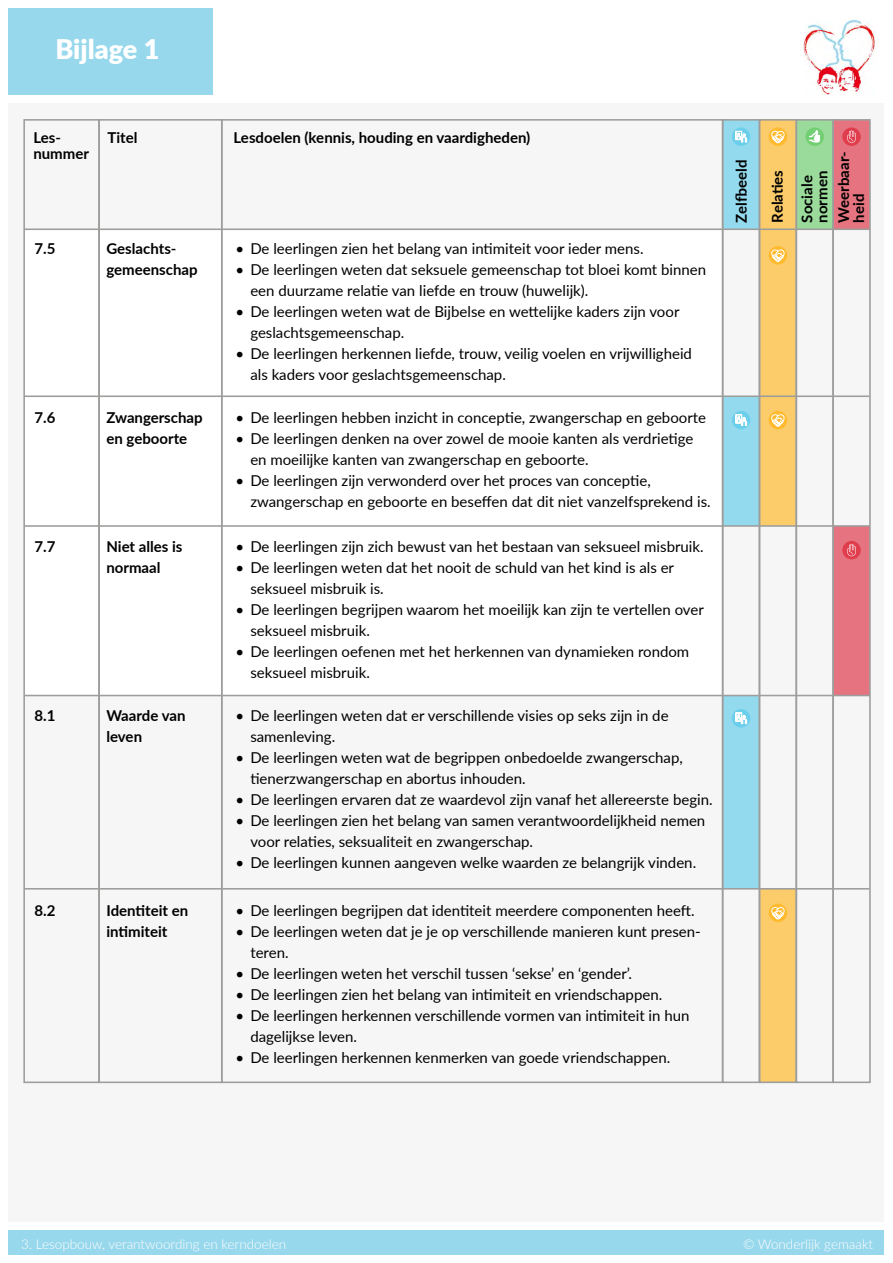
<style>
.page{position:relative;width:893px;height:1263px;background:#fff}
.page>*{position:absolute;margin:0;border:0;box-sizing:border-box;transform-origin:0 0}
.t1{font:900 27px "Lato";color:#fff}
.t2{font:15px/21px "Lato";color:#000}
.t3{font:700 15px/21px "Lato";color:#000}
.t4{font:300 13.5px "Lato";color:#fff}
</style>
<div class="page">
<div style="left:9px;top:104px;width:875px;height:1118px;background:#f6f6f6"></div>
<div style="left:796px;top:120px;width:37px;height:109px;background:#9ada9a"></div>
<div style="left:833px;top:120px;width:37px;height:109px;background:#e67480"></div>
<div style="left:833px;top:526px;width:37px;height:169px;background:#e67480"></div>
<div style="left:759px;top:120px;width:37px;height:406px;background:#fccc6a"></div>
<div style="left:759px;top:889px;width:37px;height:193px;background:#fccc6a"></div>
<div style="left:723px;top:120px;width:36px;height:109px;background:#94daee"></div>
<div style="left:723px;top:396px;width:36px;height:130px;background:#94daee"></div>
<div style="left:723px;top:695px;width:36px;height:194px;background:#94daee"></div>
<div style="left:24px;top:229px;width:699px;height:466px;background:#fff"></div>
<img style="left:804px;top:20px;width:71px;height:74px">
<div style="left:9px;top:9px;width:204px;height:86px;background:#98d8ec"></div>
<div style="left:9px;top:1230px;width:875px;height:25px;background:#98d8ec"></div>
<div style="left:23px;top:119px;width:77px;height:964px;border:2px solid #9d9d9c"></div>
<div style="left:98px;top:119px;width:125px;height:964px;border:2px solid #9d9d9c"></div>
<div style="left:832px;top:119px;width:39px;height:964px;border:2px solid #9d9d9c"></div>
<div style="left:759px;top:119px;width:38px;height:964px;border:2px solid #9d9d9c"></div>
<div style="left:722px;top:119px;width:38px;height:964px;border:2px solid #9d9d9c"></div>
<svg style="left:732px;top:127px;width:18px;height:19px"></svg>
<svg style="left:736px;top:131px;width:11px;height:11px"></svg>
<svg style="left:769px;top:127px;width:18px;height:19px"></svg>
<svg style="left:771px;top:130px;width:14px;height:13px"></svg>
<div style="left:842px;top:127px;width:19px;height:19px;background:#e03d4d;border-radius:50%"></div>
<svg style="left:847px;top:131px;width:9px;height:12px"></svg>
<div style="left:842px;top:541px;width:19px;height:18px;background:#e03d4d;border-radius:50%"></div>
<svg style="left:847px;top:544px;width:9px;height:12px"></svg>
<svg style="left:805px;top:127px;width:19px;height:19px"></svg>
<svg style="left:809px;top:130px;width:11px;height:12px"></svg>
<hr style="left:24px;top:228px;width:845px;height:2px;background:#9d9d9c">
<hr style="left:24px;top:395px;width:845px;height:2px;background:#9d9d9c">
<hr style="left:24px;top:525px;width:845px;height:2px;background:#9d9d9c">
<hr style="left:24px;top:695px;width:846px;height:1px;background:#9d9d9c">
<hr style="left:24px;top:888px;width:845px;height:1px;background:#9d9d9c">
<div style="left:732px;top:411px;width:18px;height:18px;background:#6bcfeb;border-radius:50%"></div>
<svg style="left:736px;top:414px;width:11px;height:12px"></svg>
<div style="left:769px;top:411px;width:18px;height:18px;background:#ffba2e;border-radius:50%"></div>
<svg style="left:771px;top:414px;width:14px;height:13px"></svg>
<div style="left:769px;top:904px;width:18px;height:18px;background:#ffba2e;border-radius:50%"></div>
<svg style="left:771px;top:906px;width:14px;height:13px"></svg>
<svg style="left:732px;top:709px;width:18px;height:18px"></svg>
<svg style="left:736px;top:713px;width:11px;height:11px"></svg>
<svg style="left:769px;top:246px;width:18px;height:19px"></svg>
<svg style="left:771px;top:249px;width:14px;height:13px"></svg>
<h1 class="t1" style="left:55px;top:29px;width:105px">Bijlage 1</h1>
<p class="t3" style="left:33px;top:128px;width:57px;line-height:16.5px">Les&shy;nummer</p>
<p class="t3" style="left:108px;top:126px;width:31px">Titel</p>
<p class="t3" style="left:234px;top:126px;width:298px">Lesdoelen (kennis, houding en vaardigheden)</p>
<p class="t3" style="left:34px;top:237px;width:22px">7.5</p>
<p class="t3" style="left:106px;top:237px;width:93px">Geslachts&shy;gemeenschap</p>
<p class="t3" style="left:34px;top:406px;width:22px">7.6</p>
<p class="t3" style="left:106px;top:406px;width:98px">Zwangerschap en geboorte</p>
<p class="t3" style="left:34px;top:535px;width:22px">7.7</p>
<p class="t3" style="left:106px;top:535px;width:78px">Niet alles is normaal</p>
<p class="t3" style="left:34px;top:704px;width:22px">8.1</p>
<p class="t3" style="left:106px;top:704px;width:81px">Waarde van leven</p>
<p class="t3" style="left:34px;top:899px;width:22px">8.2</p>
<p class="t3" style="left:106px;top:899px;width:83px">Identiteit en intimiteit</p>
<p class="t2" style="left:235px;top:237px;width:410px">• De leerlingen zien het belang van intimiteit voor ieder mens.</p>
<p class="t2" style="left:250px;top:258px;width:457px;text-indent:-15px">• De leerlingen weten dat seksuele gemeenschap tot bloei komt binnen een duurzame relatie van liefde en trouw (huwelijk).</p>
<p class="t2" style="left:250px;top:300px;width:431px;text-indent:-15px">• De leerlingen weten wat de Bijbelse en wettelijke kaders zijn voor geslachtsgemeenschap.</p>
<p class="t2" style="left:250px;top:342px;width:443px;text-indent:-15px">• De leerlingen herkennen liefde, trouw, veilig voelen en vrijwilligheid als kaders voor geslachtsgemeenschap.</p>
<p class="t2" style="left:235px;top:406px;width:472px">• De leerlingen hebben inzicht in conceptie, zwangerschap en geboorte</p>
<p class="t2" style="left:250px;top:427px;width:445px;text-indent:-15px">• De leerlingen denken na over zowel de mooie kanten als verdrietige en moeilijke kanten van zwangerschap en geboorte.</p>
<p class="t2" style="left:250px;top:469px;width:462px;text-indent:-15px">• De leerlingen zijn verwonderd over het proces van conceptie, zwangerschap en geboorte en beseffen dat dit niet vanzelfsprekend is.</p>
<p class="t2" style="left:235px;top:535px;width:470px">• De leerlingen zijn zich bewust van het bestaan van seksueel misbruik.</p>
<p class="t2" style="left:250px;top:556px;width:425px;text-indent:-15px">• De leerlingen weten dat het nooit de schuld van het kind is als er seksueel misbruik is.</p>
<p class="t2" style="left:250px;top:598px;width:455px;text-indent:-15px">• De leerlingen begrijpen waarom het moeilijk kan zijn te vertellen over seksueel misbruik.</p>
<p class="t2" style="left:250px;top:640px;width:440px;text-indent:-15px">• De leerlingen oefenen met het herkennen van dynamieken rondom seksueel misbruik.</p>
<p class="t2" style="left:250px;top:705px;width:420px;text-indent:-15px">• De leerlingen weten dat er verschillende visies op seks zijn in de samenleving.</p>
<p class="t2" style="left:250px;top:747px;width:434px;text-indent:-15px">• De leerlingen weten wat de begrippen onbedoelde zwangerschap, tienerzwangerschap en abortus inhouden.</p>
<p class="t2" style="left:235px;top:789px;width:479px">• De leerlingen ervaren dat ze waardevol zijn vanaf het allereerste begin.</p>
<p class="t2" style="left:250px;top:810px;width:456px;text-indent:-15px">• De leerlingen zien het belang van samen verantwoordelijkheid nemen voor relaties, seksualiteit en zwangerschap.</p>
<p class="t2" style="left:235px;top:852px;width:462px">• De leerlingen kunnen aangeven welke waarden ze belangrijk vinden.</p>
<p class="t2" style="left:235px;top:899px;width:461px">• De leerlingen begrijpen dat identiteit meerdere componenten heeft.</p>
<p class="t2" style="left:250px;top:920px;width:452px;text-indent:-15px">• De leerlingen weten dat je je op verschillende manieren kunt presen&shy;teren.</p>
<p class="t2" style="left:235px;top:962px;width:398px">• De leerlingen weten het verschil tussen ‘sekse’ en ‘gender’.</p>
<p class="t2" style="left:235px;top:983px;width:428px">• De leerlingen zien het belang van intimiteit en vriendschappen.</p>
<p class="t2" style="left:250px;top:1004px;width:441px;text-indent:-15px">• De leerlingen herkennen verschillende vormen van intimiteit in hun dagelijkse leven.</p>
<p class="t2" style="left:235px;top:1046px;width:436px">• De leerlingen herkennen kenmerken van goede vriendschappen.</p>
<p class="t3" style="left:810px;top:223px;width:73px;line-height:21.8px;rotate:-90deg">normen<br>Weerbaar-</p>
<p class="t3" style="left:730px;top:223px;width:64px;rotate:-90deg">Zelfbeeld</p>
<p class="t3" style="left:762px;top:223px;width:54px;line-height:29.4px;rotate:-90deg">Relaties<br>Sociale</p>
<p class="t3" style="left:848px;top:223px;width:30px;rotate:-90deg">heid</p>
<p class="t4" style="left:21px;top:1234px;width:266px">3. Lesopbouw, verantwoording en kerndoelen</p>
<p class="t4" style="left:743px;top:1234px;width:131px">© Wonderlijk gemaakt</p>
</div>
